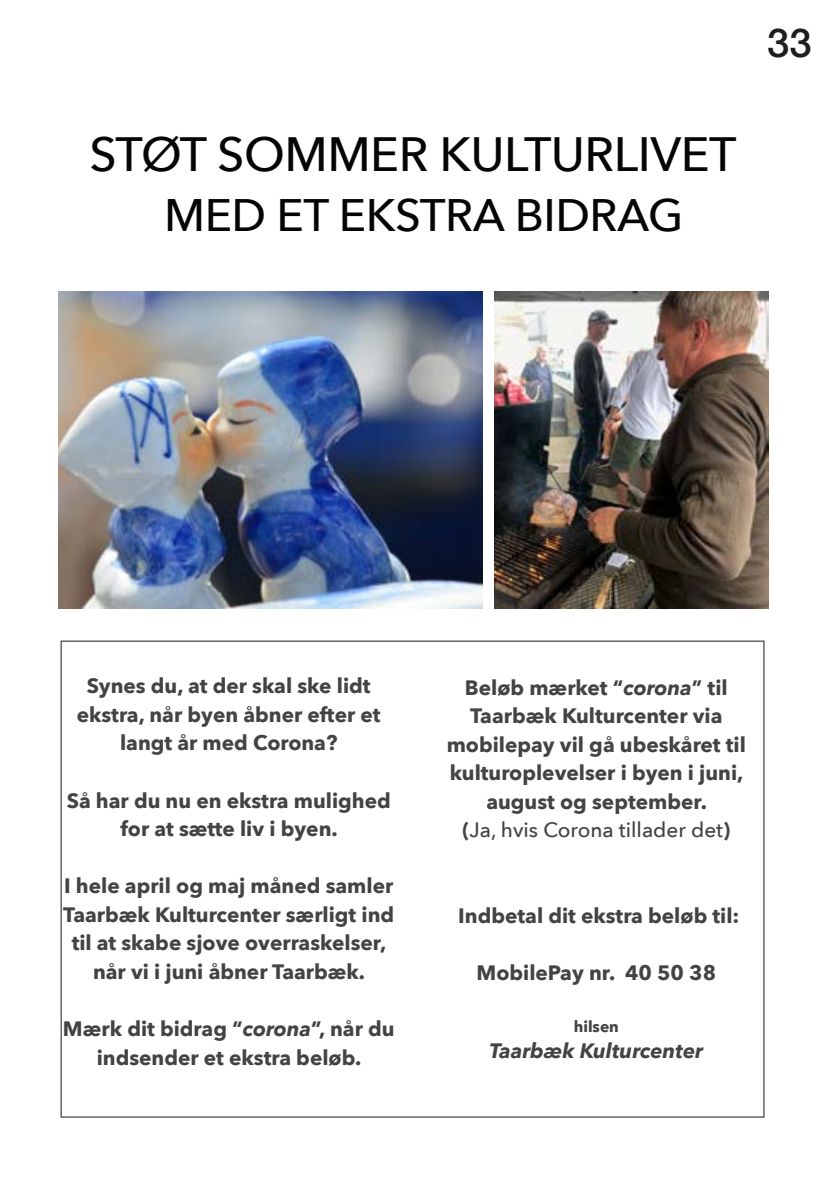
<style>
.page{position:relative;width:840px;height:1191px;background:#fff}
.page>*{position:absolute;margin:0;border:0;box-sizing:border-box;transform-origin:0 0}
.t1{font:500 48px "Avenir Next";letter-spacing:-.01em;color:#050505}
.t2{font:500 45.4px "Avenir Next";letter-spacing:-.01em;color:#050505}
.t3{font:500 40px "Helvetica Neue LT Std";color:#1e1e1f}
.t4{font:700 20.8px/28.6px "Avenir Next";color:#434343;text-align:center}
.t5{font:italic 700 20.8px "Avenir Next";color:#434343}
.t6{font:700 15.6px "Avenir Next";color:#434343}
.s1{color:#fff}
.s2{font-style:italic}
.s3{font-weight:500}
</style>
<div class="page">
<img style="left:494px;top:291px;width:274px;height:317px">
<img style="left:59px;top:291px;width:423px;height:317px">
<h1 class="t1" style="left:89px;top:113px;width:648px">STØT SOMMER KULTURLIVET</h1>
<h2 class="t2" style="left:164px;top:176px;width:532px">MED ET EKSTRA BIDRAG<span class="s1">I</span></h2>
<h3 class="t3" style="left:766px;top:19px;width:46px">33</h3>
<p class="t4" style="left:77px;top:671px;width:305px">Synes du, at der skal ske lidt ekstra, når byen åbner efter et langt år med Corona?</p>
<p class="t4" style="left:67px;top:785px;width:325px">Så har du nu en ekstra mulighed for at sætte liv i byen.</p>
<p class="t4" style="left:63px;top:871px;width:332px">I hele april og maj måned samler<br>Taarbæk Kulturcenter særligt ind til at skabe sjove overraskelser, når vi i juni åbner Taarbæk.</p>
<p class="t4" style="left:63px;top:1014px;width:333px">Mærk dit bidrag “<span class="s2">corona</span>”, når du indsender et ekstra beløb.</p>
<p class="t4" style="left:446px;top:672px;width:300px">Beløb mærket “<span class="s2">corona</span>” til<br>Taarbæk Kulturcenter via mobilepay vil gå ubeskåret til kulturoplevelser i byen i juni, august og september.<br>(<span class="s3">Ja, hvis Corona tillader det</span>)</p>
<p class="t4" style="left:458px;top:901px;width:282px">Indbetal dit ekstra beløb til:</p>
<p class="t4" style="left:476px;top:958px;width:241px">MobilePay nr. 40 50 38</p>
<p class="t6" style="left:573px;top:1012px;width:47px">hilsen</p>
<p class="t5" style="left:489px;top:1033px;width:215px">Taarbæk Kulturcenter</p>
</div>
